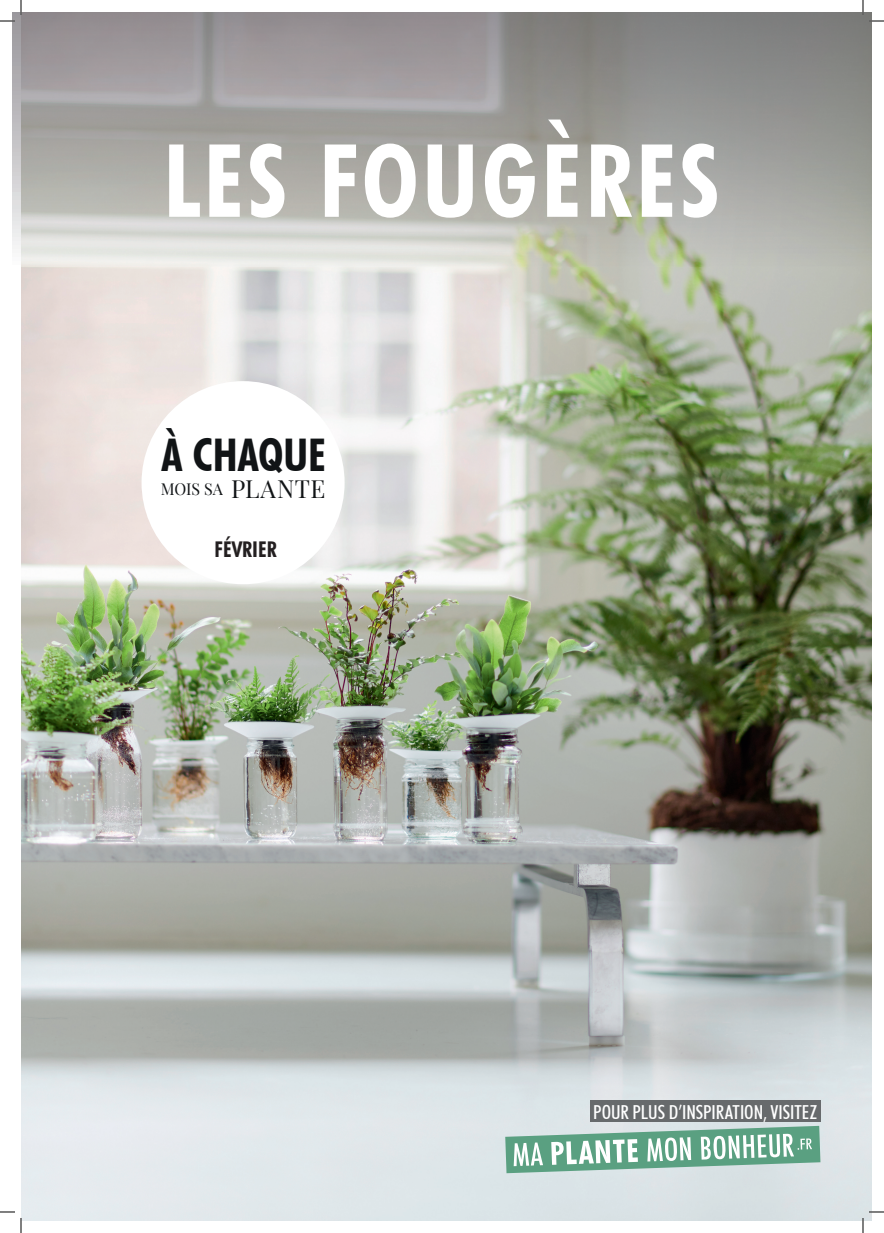
<style>
.page{position:relative;width:884px;height:1233px;background:#fff}
.page>*{position:absolute;margin:0;border:0;box-sizing:border-box;transform-origin:0 0}
.t1{font:700 condensed 101.4px "Futura BT";letter-spacing:.035em;color:#fff}
.t2{font:700 condensed 45px "Futura BT";color:#111416}
.t3{font:24.5px "Playfair Display SC";letter-spacing:.025em;color:#111416}
.t4{font:700 condensed 21.7px "Futura BT";color:#231f20}
.t5{font:500 condensed 19.3px "Futura BT";letter-spacing:-.005em;color:#fff}
.t6{font:16.1px "Playfair Display SC";letter-spacing:-.01em;color:#111416}
</style>
<div class="page">
<img style="left:21px;top:12px;width:850px;height:1208px">
<svg style="left:12px;top:22px;width:9px;height:227px"></svg>
<svg style="left:505px;top:1125px;width:315px;height:48px"></svg>
<div style="left:590px;top:1100px;width:230px;height:22px;background:#676a6c"></div>
<div style="left:142px;top:381px;width:203px;height:203px;background:#fff;border-radius:50%"></div>
<svg style="left:0;top:1211px;width:15px;height:1px"></svg>
<svg style="left:869px;top:1211px;width:15px;height:1px"></svg>
<svg style="left:0;top:0;width:22px;height:22px"></svg>
<svg style="left:20px;top:1218px;width:2px;height:15px"></svg>
<svg style="left:862px;top:0;width:22px;height:22px"></svg>
<svg style="left:862px;top:1218px;width:2px;height:15px"></svg>
<h1 class="t1" style="left:163px;top:119px;width:557px">LES FOUGÈRES</h1>
<h2 class="t2" style="left:162px;top:427px;width:166px">À CHAQUE</h2>
<p class="t6" style="left:161px;top:479px;width:64px">MOIS SA</p>
<p class="t3" style="left:231px;top:473px;width:96px">PLANTE</p>
<p class="t4" style="left:215px;top:536px;width:63px">FÉVRIER</p>
<p class="t5" style="left:593px;top:1100px;width:225px">POUR PLUS D’INSPIRATION, VISITEZ</p>
</div>
